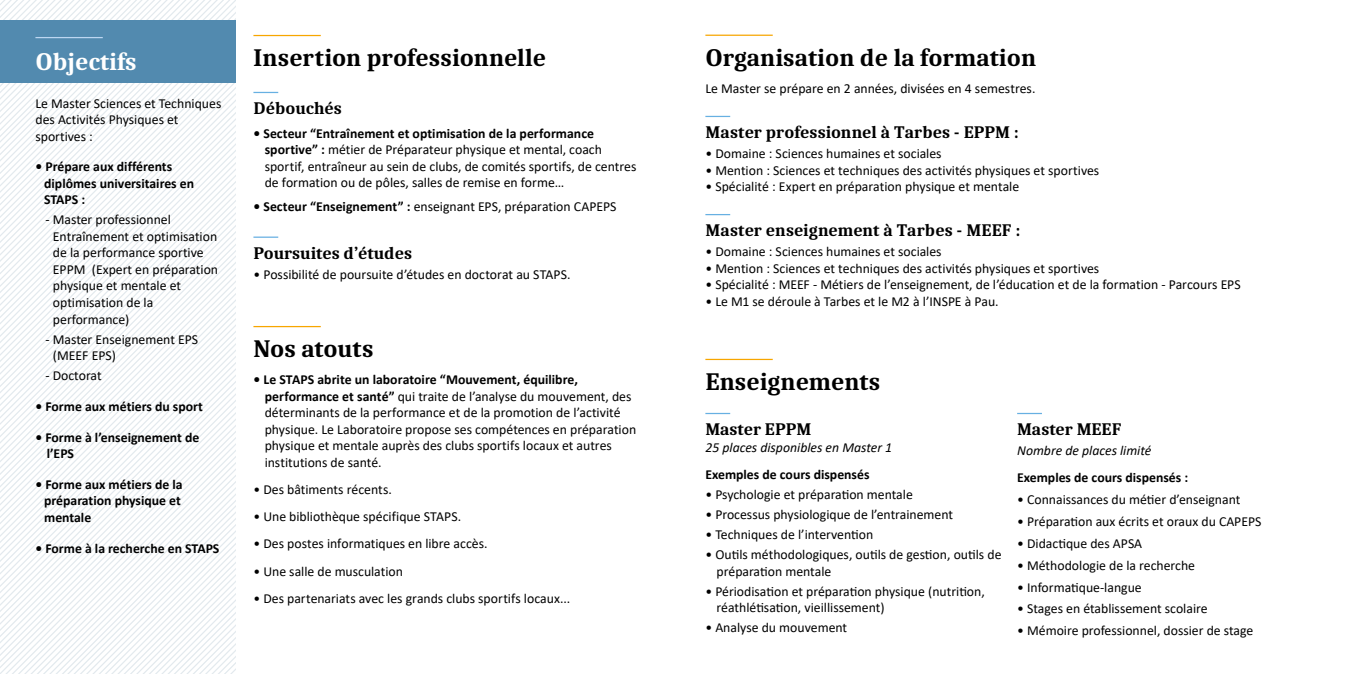
<style>
.page{position:relative;width:1347px;height:674px;background:#fff}
.page>*{position:absolute;margin:0;border:0;box-sizing:border-box;transform-origin:0 0}
.t1{font:700 25px "Caladea";color:#000}
.t2{font:700 25px "Caladea";color:#fff}
.t3{font:700 17.5px "Caladea";color:#000}
.t4{font:13.75px/16.5px "Calibri";color:#000}
.t5{font:700 13.75px/16.5px "Calibri";color:#000}
.t6{font:italic 13.75px "Calibri";color:#000}
.s1{font-weight:700}
</style>
<div class="page">
<svg style="left:0;top:0;width:236px;height:165px"></svg>
<svg style="left:0;top:165px;width:236px;height:12px"></svg>
<svg style="left:0;top:177px;width:236px;height:13px"></svg>
<svg style="left:0;top:190px;width:236px;height:12px"></svg>
<svg style="left:0;top:202px;width:236px;height:13px"></svg>
<svg style="left:0;top:215px;width:236px;height:12px"></svg>
<svg style="left:0;top:227px;width:236px;height:446px"></svg>
<svg style="left:7px;top:240px;width:229px;height:433px"></svg>
<svg style="left:20px;top:252px;width:216px;height:421px"></svg>
<svg style="left:33px;top:265px;width:203px;height:408px"></svg>
<svg style="left:45px;top:277px;width:191px;height:396px"></svg>
<svg style="left:58px;top:290px;width:178px;height:383px"></svg>
<div style="left:0;top:20px;width:236px;height:62px;background:#528aaf"></div>
<hr style="left:253px;top:35px;width:68px;height:1px;background:#f7a600">
<svg style="left:253px;top:92px;width:25px;height:1px"></svg>
<hr style="left:253px;top:236px;width:25px;height:2px;background:#67b0e2">
<hr style="left:253px;top:326px;width:68px;height:1px;background:#f7a600">
<hr style="left:705px;top:35px;width:67px;height:1px;background:#f7a600">
<svg style="left:705px;top:116px;width:25px;height:1px"></svg>
<svg style="left:705px;top:214px;width:25px;height:1px"></svg>
<hr style="left:705px;top:358px;width:67px;height:2px;background:#f7a600">
<hr style="left:705px;top:412px;width:25px;height:2px;background:#67b0e2">
<hr style="left:1017px;top:412px;width:25px;height:2px;background:#67b0e2">
<hr style="left:35px;top:37px;width:68px;height:1px;background:#bcd6f1">
<h1 class="t2" style="left:35px;top:46px;width:103px">Objectifs</h1>
<p class="t4" style="left:35px;top:94px;width:187px">Le Master Sciences et Techniques des Activités Physiques et sportives :</p>
<p class="t5" style="left:44px;top:158px;width:151px;text-indent:-9px">• Prépare aux différents diplômes universitaires en<br>STAPS :</p>
<p class="t4" style="left:53px;top:211px;width:167px;text-indent:-7px">- Master professionnel<br>Entraînement et optimisation de la performance sportive<br>EPPM (Expert en préparation physique et mentale et optimisation de la performance)</p>
<p class="t4" style="left:53px;top:330px;width:147px;text-indent:-7px">- Master Enseignement EPS (MEEF EPS)</p>
<p class="t4" style="left:45px;top:367px;width:58px">- Doctorat</p>
<p class="t5" style="left:35px;top:397px;width:169px">• Forme aux métiers du sport</p>
<p class="t5" style="left:47px;top:428px;width:154px;text-indent:-11px">• Forme à l’enseignement de l’EPS</p>
<p class="t5" style="left:44px;top:475px;width:140px;text-indent:-9px">• Forme aux métiers de la préparation physique et mentale</p>
<p class="t5" style="left:35px;top:539px;width:185px">• Forme à la recherche en STAPS</p>
<h1 class="t1" style="left:253px;top:42px;width:294px">Insertion professionnelle</h1>
<p class="t3" style="left:253px;top:97px;width:90px">Débouchés</p>
<p class="t4" style="left:265px;top:124px;width:373px;text-indent:-11px"><span class="s1">• Secteur “Entraînement et optimisation de la performance sportive” :</span> métier de Préparateur physique et mental, coach sportif, entraîneur au sein de clubs, de comités sportifs, de centres de formation ou de pôles, salles de remise en forme…</p>
<p class="t4" style="left:253px;top:197px;width:364px"><span class="s1">• Secteur “Enseignement” :</span> enseignant EPS, préparation CAPEPS</p>
<p class="t3" style="left:253px;top:242px;width:160px">Poursuites d’études</p>
<p class="t4" style="left:253px;top:265px;width:319px">• Possibilité de poursuite d’études en doctorat au STAPS.</p>
<h1 class="t1" style="left:253px;top:333px;width:122px">Nos atouts</h1>
<p class="t4" style="left:265px;top:371px;width:373px;text-indent:-11px"><span class="s1">• Le STAPS abrite un laboratoire “Mouvement, équilibre, performance et santé”</span> qui traite de l’analyse du mouvement, des déterminants de la performance et de la promotion de l’activité physique. Le Laboratoire propose ses compétences en préparation physique et mentale auprès des clubs sportifs locaux et autres institutions de santé.</p>
<p class="t4" style="left:253px;top:480px;width:140px">• Des bâtiments récents.</p>
<p class="t4" style="left:253px;top:508px;width:209px">• Une bibliothèque spécifique STAPS.</p>
<p class="t4" style="left:253px;top:535px;width:236px">• Des postes informatiques en libre accès.</p>
<p class="t4" style="left:253px;top:562px;width:151px">• Une salle de musculation</p>
<p class="t4" style="left:253px;top:589px;width:318px">• Des partenariats avec les grands clubs sportifs locaux...</p>
<h1 class="t1" style="left:705px;top:42px;width:332px">Organisation de la formation</h1>
<p class="t4" style="left:705px;top:80px;width:331px">Le Master se prépare en 2 années, divisées en 4 semestres.</p>
<p class="t3" style="left:705px;top:121px;width:315px">Master professionnel à Tarbes - EPPM :</p>
<p class="t4" style="left:705px;top:145px;width:238px">• Domaine : Sciences humaines et sociales</p>
<p class="t4" style="left:705px;top:161px;width:395px">• Mention : Sciences et techniques des activités physiques et sportives</p>
<p class="t4" style="left:705px;top:178px;width:315px">• Spécialité : Expert en préparation physique et mentale</p>
<p class="t3" style="left:705px;top:219px;width:316px">Master enseignement à Tarbes - MEEF :</p>
<p class="t4" style="left:705px;top:243px;width:238px">• Domaine : Sciences humaines et sociales</p>
<p class="t4" style="left:705px;top:259px;width:395px">• Mention : Sciences et techniques des activités physiques et sportives</p>
<p class="t4" style="left:705px;top:276px;width:537px">• Spécialité : MEEF - Métiers de l’enseignement, de l’éducation et de la formation - Parcours EPS</p>
<p class="t4" style="left:705px;top:292px;width:295px">• Le M1 se déroule à Tarbes et le M2 à l’INSPE à Pau.</p>
<h1 class="t1" style="left:705px;top:366px;width:176px">Enseignements</h1>
<p class="t3" style="left:705px;top:418px;width:107px">Master EPPM</p>
<p class="t6" style="left:705px;top:437px;width:188px">25 places disponibles en Master 1</p>
<p class="t5" style="left:705px;top:465px;width:166px">Exemples de cours dispensés</p>
<p class="t4" style="left:705px;top:485px;width:209px">• Psychologie et préparation mentale</p>
<p class="t4" style="left:705px;top:505px;width:249px">• Processus physiologique de l’entrainement</p>
<p class="t4" style="left:705px;top:525px;width:169px">• Techniques de l’intervention</p>
<p class="t4" style="left:716px;top:545px;width:286px;text-indent:-11px">• Outils méthodologiques, outils de gestion, outils de préparation mentale</p>
<p class="t4" style="left:716px;top:582px;width:270px;text-indent:-11px">• Périodisation et préparation physique (nutrition, réathlétisation, vieillissement)</p>
<p class="t4" style="left:705px;top:618px;width:143px">• Analyse du mouvement</p>
<p class="t3" style="left:1017px;top:418px;width:106px">Master MEEF</p>
<p class="t6" style="left:1017px;top:441px;width:136px">Nombre de places limité</p>
<p class="t5" style="left:1017px;top:469px;width:172px">Exemples de cours dispensés :</p>
<p class="t4" style="left:1017px;top:490px;width:225px">• Connaissances du métier d’enseignant</p>
<p class="t4" style="left:1017px;top:512px;width:246px">• Préparation aux écrits et oraux du CAPEPS</p>
<p class="t4" style="left:1017px;top:534px;width:127px">• Didactique des APSA</p>
<p class="t4" style="left:1017px;top:556px;width:179px">• Méthodologie de la recherche</p>
<p class="t4" style="left:1017px;top:578px;width:126px">• Informatique-langue</p>
<p class="t4" style="left:1017px;top:600px;width:192px">• Stages en établissement scolaire</p>
<p class="t4" style="left:1017px;top:621px;width:238px">• Mémoire professionnel, dossier de stage</p>
</div>
